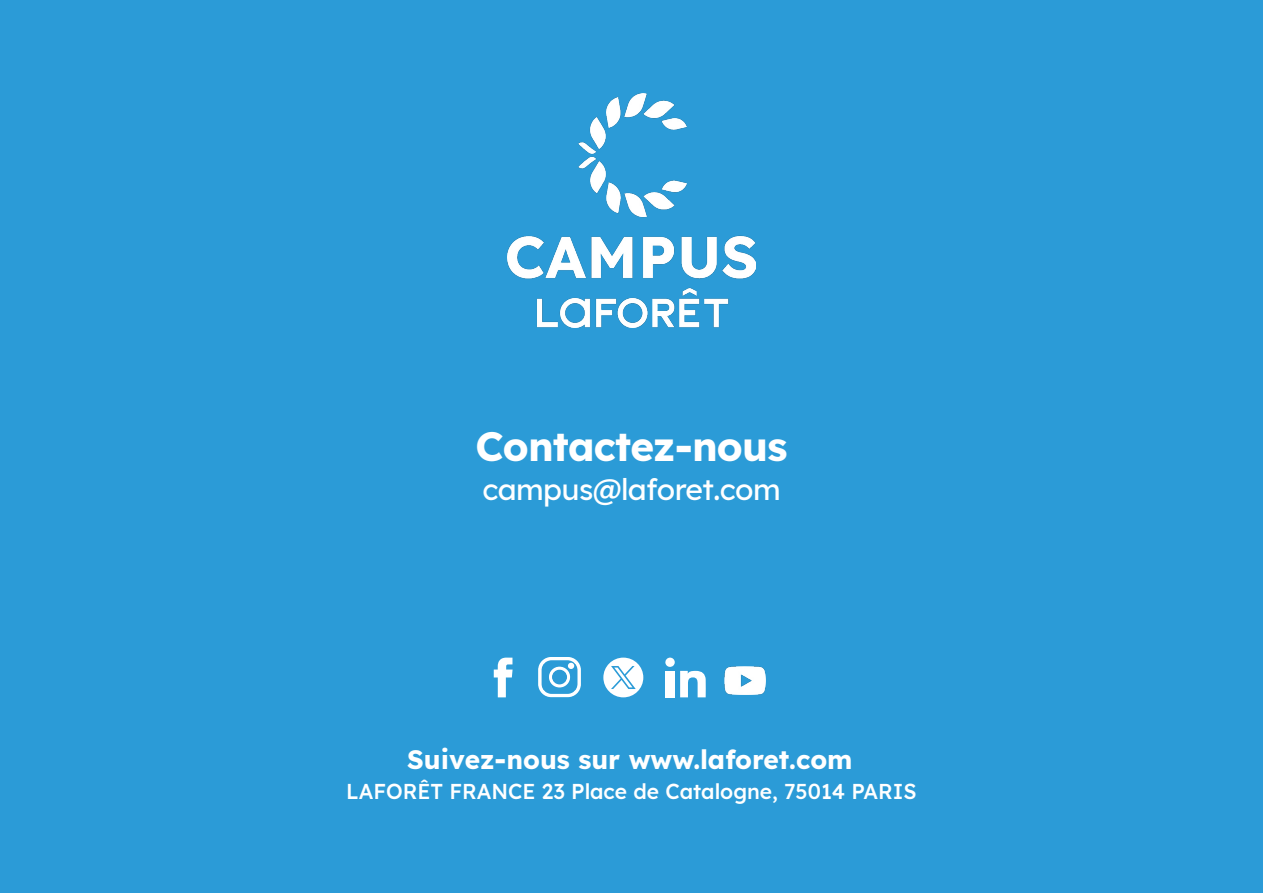
<style>
.page{position:relative;width:1263px;height:893px;background:#2b9bd7}
.page>*{position:absolute;margin:0;border:0;box-sizing:border-box;transform-origin:0 0}
.t1{font:700 40.5px "Lexend";letter-spacing:-.02em;color:#fff}
.t2{font:30px "Lexend";letter-spacing:-.02em;color:#fff}
.t3{font:700 26.25px "Lexend";color:#fff}
.t4{font:500 21px "Lexend";color:#fff}
</style>
<div class="page">
<img style="left:508px;top:94px;width:247px;height:233px">
<svg style="left:603px;top:658px;width:40px;height:39px"></svg>
<svg style="left:665px;top:658px;width:41px;height:39px"></svg>
<svg style="left:494px;top:658px;width:19px;height:39px"></svg>
<svg style="left:538px;top:657px;width:43px;height:40px"></svg>
<img style="left:724px;top:666px;width:41px;height:29px">
<h1 class="t1" style="left:476px;top:415px;width:313px">Contactez-nous</h1>
<h2 class="t2" style="left:482px;top:467px;width:300px">campus@laforet.com</h2>
<p class="t3" style="left:407px;top:739px;width:447px">Suivez-nous sur www.laforet.com</p>
<p class="t4" style="left:346px;top:776px;width:572px">LAFORÊT FRANCE 23 Place de Catalogne, 75014 PARIS</p>
</div>
